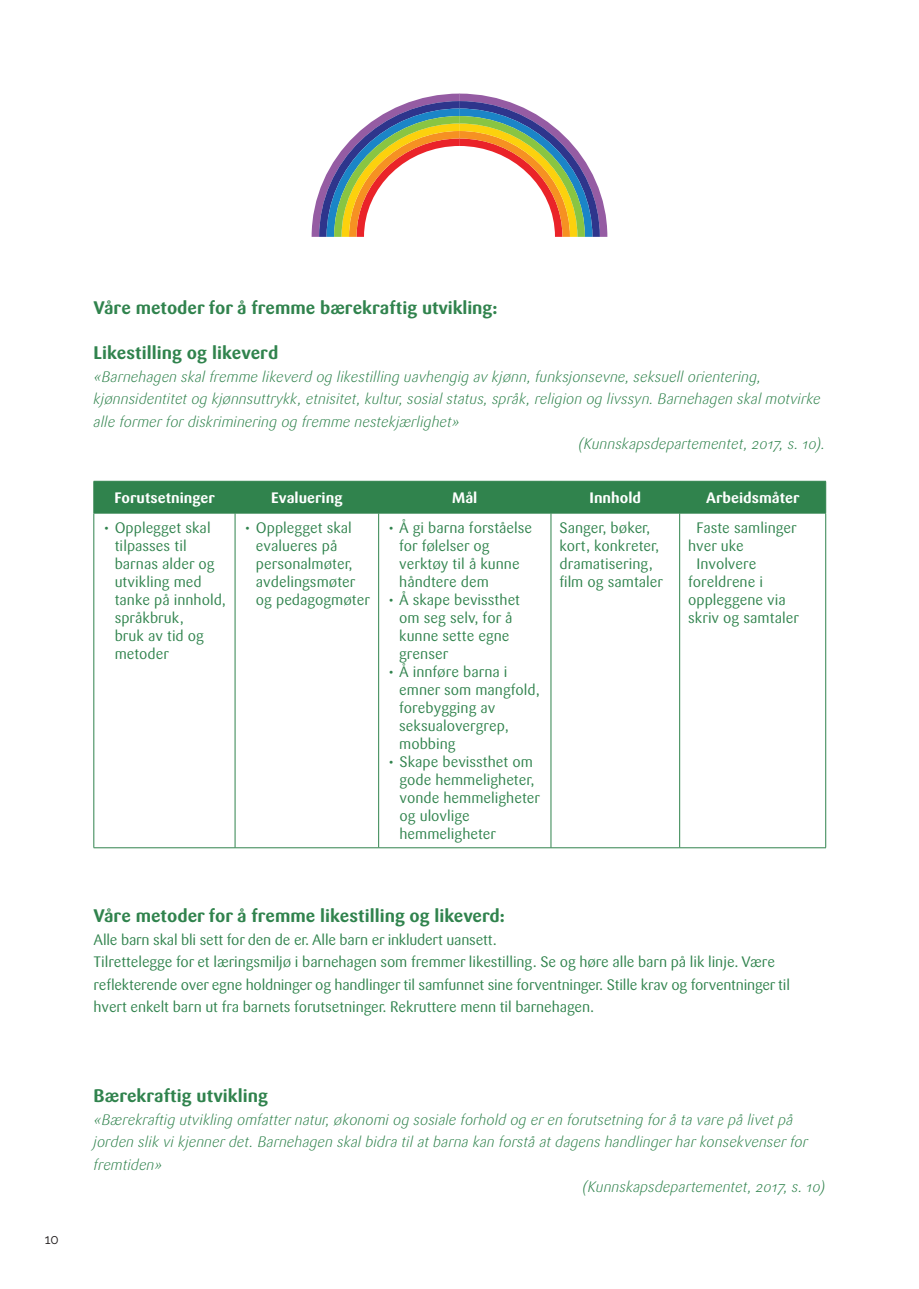
<style>
.page{position:relative;width:919px;height:1289px;background:#fff}
.page>*{position:absolute;margin:0;border:0;box-sizing:border-box;transform-origin:0 0}
.t1{font:700 18px "Sari OT";color:#30834d}
.t2{font:15px/18px "Sari OT";color:#30834d}
.t3{font:italic 300 15px "Sari OT";color:#30834d}
.t4{font:700 15px "Sari OT";color:#fff}
.t5{font:13.5px "Raleway";color:#231f20}
</style>
<div class="page">
<div style="left:95px;top:482px;width:730px;height:31px;background:#30834d"></div>
<hr style="left:94px;top:481px;width:141px;height:1px;background:#30834d">
<hr style="left:94px;top:481px;width:1px;height:32px;background:#30834d">
<hr style="left:235px;top:481px;width:143px;height:1px;background:#30834d">
<hr style="left:235px;top:481px;width:1px;height:32px;background:#30834d">
<hr style="left:378px;top:481px;width:173px;height:1px;background:#30834d">
<hr style="left:378px;top:481px;width:1px;height:32px;background:#30834d">
<hr style="left:551px;top:481px;width:128px;height:1px;background:#30834d">
<hr style="left:550px;top:481px;width:1px;height:32px;background:#30834d">
<hr style="left:679px;top:481px;width:146px;height:1px;background:#30834d">
<hr style="left:679px;top:481px;width:1px;height:32px;background:#30834d">
<hr style="left:825px;top:481px;width:1px;height:32px;background:#30834d">
<hr style="left:94px;top:513px;width:141px;height:1px;background:#30834d">
<hr style="left:94px;top:513px;width:1px;height:334px;background:#30834d">
<hr style="left:235px;top:513px;width:143px;height:1px;background:#30834d">
<hr style="left:235px;top:513px;width:1px;height:334px;background:#30834d">
<hr style="left:378px;top:513px;width:173px;height:1px;background:#30834d">
<hr style="left:378px;top:513px;width:1px;height:334px;background:#30834d">
<hr style="left:551px;top:513px;width:128px;height:1px;background:#30834d">
<hr style="left:550px;top:513px;width:1px;height:334px;background:#30834d">
<hr style="left:679px;top:513px;width:146px;height:1px;background:#30834d">
<hr style="left:679px;top:513px;width:1px;height:334px;background:#30834d">
<hr style="left:825px;top:513px;width:1px;height:334px;background:#30834d">
<hr style="left:94px;top:847px;width:141px;height:1px;background:#30834d">
<hr style="left:235px;top:847px;width:143px;height:1px;background:#30834d">
<hr style="left:378px;top:847px;width:173px;height:1px;background:#30834d">
<hr style="left:551px;top:847px;width:128px;height:1px;background:#30834d">
<hr style="left:679px;top:847px;width:146px;height:1px;background:#30834d">
<svg style="left:311px;top:94px;width:296px;height:143px"></svg>
<p class="t5" style="left:45px;top:1231px;width:16px">10</p>
<p class="t1" style="left:94px;top:296px;width:405px">Våre metoder for å fremme bærekraftig utvikling:</p>
<p class="t1" style="left:94px;top:341px;width:186px">Likestilling og likeverd</p>
<p class="t3" style="left:94px;top:367px;width:669px">«Barnehagen skal fremme likeverd og likestilling uavhengig av kjønn, funksjonsevne, seksuell orientering,</p>
<p class="t3" style="left:94px;top:389px;width:728px">kjønnsidentitet og kjønnsuttrykk, etnisitet, kultur, sosial status, språk, religion og livssyn. Barnehagen skal motvirke</p>
<p class="t3" style="left:94px;top:412px;width:368px">alle former for diskriminering og fremme nestekjærlighet»</p>
<p class="t3" style="left:578px;top:434px;width:248px">(Kunnskapsdepartementet, 2017, s. 10).</p>
<p class="t4" style="left:114px;top:488px;width:102px">Forutsetninger</p>
<p class="t4" style="left:271px;top:488px;width:73px">Evaluering</p>
<p class="t4" style="left:452px;top:488px;width:27px">Mål</p>
<p class="t4" style="left:589px;top:488px;width:53px">Innhold</p>
<p class="t4" style="left:706px;top:488px;width:95px">Arbeidsmåter</p>
<p class="t2" style="left:115px;top:519px;width:113px;text-indent:-12px">• Opplegget skal tilpasses til barnas alder og utvikling med tanke på innhold, språkbruk,<br>bruk av tid og metoder</p>
<p class="t2" style="left:256px;top:519px;width:116px;text-indent:-12px">• Opplegget skal evalueres på personalmøter, avdelingsmøter og pedagogmøter</p>
<p class="t2" style="left:399px;top:519px;width:134px;text-indent:-12px">• Å gi barna forståelse for følelser og verktøy til å kunne håndtere dem</p>
<p class="t2" style="left:559px;top:519px;width:105px">Sanger, bøker, kort, konkreter, dramatisering, film og samtaler</p>
<p class="t2" style="left:696px;top:519px;width:102px">Faste samlinger</p>
<p class="t2" style="left:688px;top:537px;width:57px">hver uke</p>
<p class="t2" style="left:696px;top:555px;width:61px">Involvere</p>
<p class="t2" style="left:688px;top:573px;width:76px">foreldrene i</p>
<p class="t2" style="left:688px;top:591px;width:99px">oppleggene via</p>
<p class="t2" style="left:688px;top:609px;width:112px">skriv og samtaler</p>
<p class="t2" style="left:399px;top:591px;width:122px;text-indent:-12px">• Å skape bevissthet om seg selv, for å kunne sette egne grenser</p>
<p class="t2" style="left:399px;top:663px;width:142px;text-indent:-12px">• Å innføre barna i emner som mangfold, forebygging av seksualovergrep, mobbing</p>
<p class="t2" style="left:399px;top:753px;width:142px;text-indent:-12px">• Skape bevissthet om gode hemmeligheter, vonde hemmeligheter og ulovlige hemmeligheter</p>
<p class="t1" style="left:94px;top:904px;width:412px">Våre metoder for å fremme likestilling og likeverd:</p>
<p class="t2" style="left:94px;top:928px;width:697px;line-height:22.5px">Alle barn skal bli sett for den de er. Alle barn er inkludert uansett.<br>Tilrettelegge for et læringsmiljø i barnehagen som fremmer likestilling. Se og høre alle barn på lik linje. Være reflekterende over egne holdninger og handlinger til samfunnet sine forventninger. Stille krav og forventninger til hvert enkelt barn ut fra barnets forutsetninger. Rekruttere menn til barnehagen.</p>
<p class="t1" style="left:94px;top:1084px;width:176px">Bærekraftig utvikling</p>
<p class="t3" style="left:94px;top:1109px;width:701px">«Bærekraftig utvikling omfatter natur, økonomi og sosiale forhold og er en forutsetning for å ta vare på livet på</p>
<p class="t3" style="left:94px;top:1132px;width:716px">jorden slik vi kjenner det. Barnehagen skal bidra til at barna kan forstå at dagens handlinger har konsekvenser for</p>
<p class="t3" style="left:94px;top:1154px;width:71px">fremtiden»</p>
<p class="t3" style="left:582px;top:1177px;width:244px">(Kunnskapsdepartementet, 2017, s. 10)</p>
</div>
